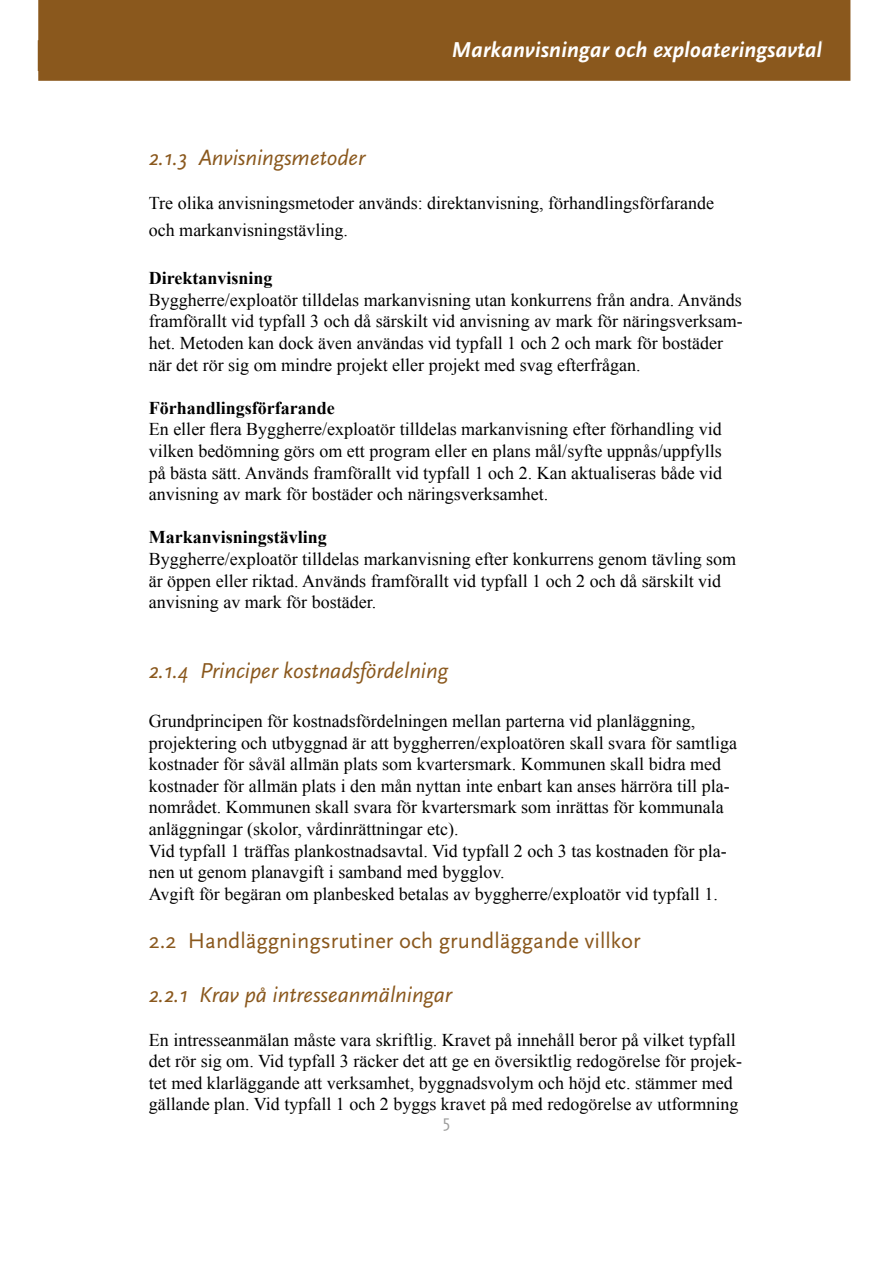
<style>
.page{position:relative;width:893px;height:1263px;background:#fff}
.page>*{position:absolute;margin:0;border:0;box-sizing:border-box;transform-origin:0 0}
.t1{font:italic 22.5px "Scala Sans";color:#8a581d}
.t2{font:22.5px "Scala Sans";color:#8a581d}
.t3{font:italic 700 22.5px "Scala Sans";color:#fff}
.t4{font:18px/21.6px "Times New Roman";color:#000}
.t5{font:700 18px "Times New Roman";color:#000}
.t6{font:18px "Scala Sans";color:#9d9d9c}
</style>
<div class="page">
<div style="left:39px;top:1px;width:811px;height:79px;background:#8a581d"></div>
<div style="left:38px;top:0;width:812px;height:81px;border:2px solid #8a581d"></div>
<div style="left:38px;top:41px;width:784px;height:30px;background:#8a581d"></div>
<p class="t3" style="left:451px;top:38px;width:372px">Markanvisningar och exploateringsavtal</p>
<p class="t1" style="left:149px;top:146px;width:218px">2.1.3 Anvisningsmetoder</p>
<p class="t4" style="left:149px;top:189px;width:567px;line-height:27px">Tre olika anvisningsmetoder används: direktanvisning, förhandlingsförfarande och markanvisningstävling.</p>
<p class="t5" style="left:149px;top:266px;width:125px">Direktanvisning</p>
<p class="t4" style="left:149px;top:289px;width:595px">Byggherre/exploatör tilldelas markanvisning utan konkurrens från andra. Används framförallt vid typfall 3 och då särskilt vid anvisning av mark för näringsverksam&shy;het. Metoden kan dock även användas vid typfall 1 och 2 och mark för bostäder när det rör sig om mindre projekt eller projekt med svag efterfrågan.</p>
<p class="t5" style="left:149px;top:395px;width:188px">Förhandlingsförfarande</p>
<p class="t4" style="left:149px;top:418px;width:575px;text-align:justify">En eller flera Byggherre/exploatör tilldelas markanvisning efter förhandling vid vilken bedömning görs om ett program eller en plans mål/syfte uppnås/uppfylls på bästa sätt. Används framförallt vid typfall 1 och 2. Kan aktualiseras både vid anvisning av mark för bostäder och näringsverksamhet.</p>
<p class="t5" style="left:149px;top:525px;width:180px">Markanvisningstävling</p>
<p class="t4" style="left:149px;top:548px;width:589px">Byggherre/exploatör tilldelas markanvisning efter konkurrens genom tävling som är öppen eller riktad. Används framförallt vid typfall 1 och 2 och då särskilt vid anvisning av mark för bostäder.</p>
<p class="t1" style="left:149px;top:659px;width:301px">2.1.4 Principer kostnadsfördelning</p>
<p class="t4" style="left:149px;top:710px;width:590px">Grundprincipen för kostnadsfördelningen mellan parterna vid planläggning, projektering och utbyggnad är att byggherren/exploatören skall svara för samtliga kostnader för såväl allmän plats som kvartersmark. Kommunen skall bidra med kostnader för allmän plats i den mån nyttan inte enbart kan anses härröra till pla&shy;nområdet. Kommunen skall svara för kvartersmark som inrättas för kommunala anläggningar (skolor, vårdinrättningar etc).<br>Vid typfall 1 träffas plankostnadsavtal. Vid typfall 2 och 3 tas kostnaden för pla&shy;nen ut genom planavgift i samband med bygglov.<br>Avgift för begäran om planbesked betalas av byggherre/exploatör vid typfall 1.</p>
<p class="t2" style="left:149px;top:929px;width:493px">2.2 Handläggningsrutiner och grundläggande villkor</p>
<p class="t1" style="left:149px;top:983px;width:305px">2.2.1 Krav på intresseanmälningar</p>
<p class="t4" style="left:149px;top:1028px;width:595px">En intresseanmälan måste vara skriftlig. Kravet på innehåll beror på vilket typfall det rör sig om. Vid typfall 3 räcker det att ge en översiktlig redogörelse för projek&shy;tet med klarläggande att verksamhet, byggnadsvolym och höjd etc. stämmer med gällande plan. Vid typfall 1 och 2 byggs kravet på med redogörelse av utformning</p>
<p class="t6" style="left:443px;top:1112px;width:9px">5</p>
</div>
